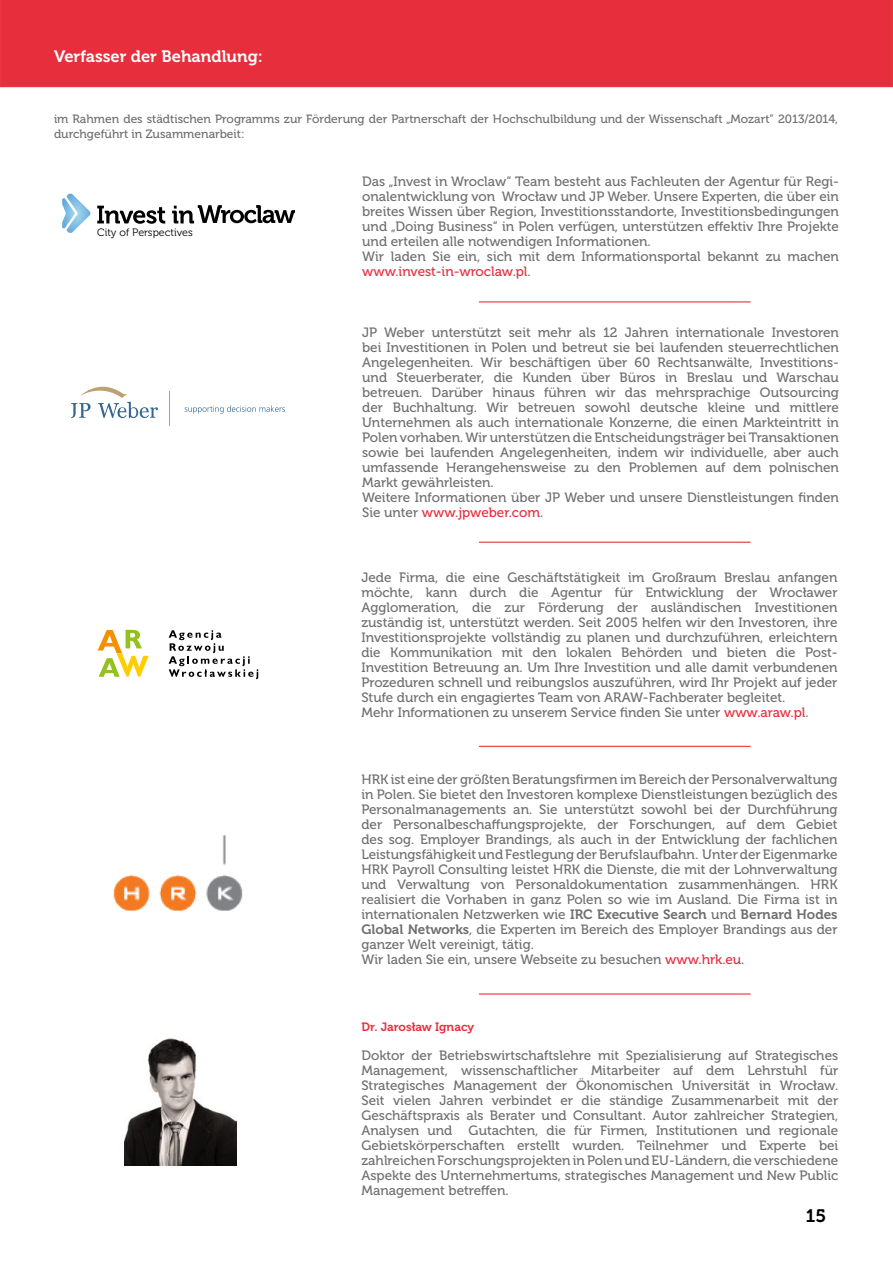
<style>
.page{position:relative;width:893px;height:1263px;background:#fff}
.page>*{position:absolute;margin:0;border:0;box-sizing:border-box;transform-origin:0 0}
.t1{font:18px "Museo 700";color:#000}
.t2{font:16.5px "Museo 700";color:#fff}
.t3{font:13.5px/15px "Museo 500";color:#706f6f}
.t4{font:12px/14.4px "Museo 500";color:#706f6f}
.t5{font:12px "Museo 700";color:#e72e3d}
.t6{font:10.65px "Museo 300";color:#000}
.s1{color:#e72e3d}
.s2{font-family:"Museo 700"}
</style>
<div class="page">
<svg style="left:98px;top:630px;width:51px;height:47px"></svg>
<svg style="left:169px;top:630px;width:89px;height:49px"></svg>
<svg style="left:97px;top:206px;width:68px;height:18px"></svg>
<svg style="left:172px;top:205px;width:123px;height:18px"></svg>
<svg style="left:62px;top:194px;width:28px;height:39px"></svg>
<img style="left:113px;top:835px;width:130px;height:76px">
<svg style="left:71px;top:386px;width:87px;height:32px"></svg>
<hr style="left:169px;top:391px;width:1px;height:35px;background:#bea173">
<svg style="left:185px;top:405px;width:100px;height:9px"></svg>
<img style="left:125px;top:1038px;width:111px;height:128px">
<div style="left:0;top:0;width:893px;height:87px;background:#e72e3d"></div>
<hr style="left:479px;top:993px;width:272px;height:1px;background:#e7343d">
<hr style="left:479px;top:301px;width:272px;height:1px;background:#e7343d">
<hr style="left:479px;top:542px;width:272px;height:1px;background:#e7343d">
<hr style="left:479px;top:746px;width:272px;height:1px;background:#e7343d">
<p class="t2" style="left:54px;top:47px;width:210px">Verfasser der Behandlung:</p>
<p class="t4" style="left:54px;top:112px;width:785px">im Rahmen des städtischen Programms zur Förderung der Partnerschaft der Hochschulbildung und der Wissenschaft „Mozart” 2013/2014, durchgeführt in Zusammenarbeit:</p>
<p class="t6" style="left:97px;top:226px;width:97px">City of Perspectives</p>
<p class="t3" style="left:362px;top:174px;width:478px">Das „Invest in Wroclaw“ Team besteht aus Fachleuten der Agentur für Regi&shy;onalentwicklung von Wrocław und JP Weber. Unsere Experten, die über ein breites Wissen über Region, Investitionsstandorte, Investitionsbedingungen und „Doing Business“ in Polen verfügen, unterstützen effektiv Ihre Projekte und erteilen alle notwendigen Informationen.<br>Wir laden Sie ein, sich mit dem Informationsportal bekannt zu machen <span class="s1">www.invest-in-wroclaw.pl</span>.</p>
<p class="t3" style="left:362px;top:325px;width:478px">JP Weber unterstützt seit mehr als 12 Jahren internationale Investoren bei Investitionen in Polen und betreut sie bei laufenden steuerrechtlichen Angelegenheiten. Wir beschäftigen über 60 Rechtsanwälte, Investitions&shy;und Steuerberater, die Kunden über Büros in Breslau und Warschau betreuen. Darüber hinaus führen wir das mehrsprachige Outsourcing der Buchhaltung. Wir betreuen sowohl deutsche kleine und mittlere Unternehmen als auch internationale Konzerne, die einen Markteintritt in Polen vorhaben. Wir unterstützen die Entscheidungsträger bei Transaktionen sowie bei laufenden Angelegenheiten, indem wir individuelle, aber auch umfassende Herangehensweise zu den Problemen auf dem polnischen Markt gewährleisten.<br>Weitere Informationen über JP Weber und unsere Dienstleistungen finden Sie unter <span class="s1">www.jpweber.com</span>.</p>
<p class="t3" style="left:361px;top:570px;width:478px">Jede Firma, die eine Geschäftstätigkeit im Großraum Breslau anfangen möchte, kann durch die Agentur für Entwicklung der Wrocławer Agglomeration, die zur Förderung der ausländischen Investitionen zuständig ist, unterstützt werden. Seit 2005 helfen wir den Investoren, ihre Investitionsprojekte vollständig zu planen und durchzuführen, erleichtern die Kommunikation mit den lokalen Behörden und bieten die Post-Investition Betreuung an. Um Ihre Investition und alle damit verbundenen Prozeduren schnell und reibungslos auszuführen, wird Ihr Projekt auf jeder Stufe durch ein engagiertes Team von ARAW-Fachberater begleitet.<br>Mehr Informationen zu unserem Service finden Sie unter <span class="s1">www.araw.pl</span>.</p>
<p class="t3" style="left:361px;top:772px;width:478px">HRK ist eine der größten Beratungsfirmen im Bereich der Personalverwaltung in Polen. Sie bietet den Investoren komplexe Dienstleistungen bezüglich des Personalmanagements an. Sie unterstützt sowohl bei der Durchführung der Personalbeschaffungsprojekte, der Forschungen, auf dem Gebiet des sog. Employer Brandings, als auch in der Entwicklung der fachlichen Leistungsfähigkeit und Festlegung der Berufslaufbahn. Unter der Eigenmarke HRK Payroll Consulting leistet HRK die Dienste, die mit der Lohnverwaltung und Verwaltung von Personaldokumentation zusammenhängen. HRK realisiert die Vorhaben in ganz Polen so wie im Ausland. Die Firma ist in internationalen Netzwerken wie <span class="s2">IRC Executive Search</span> und <span class="s2">Bernard Hodes Global Networks</span>, die Experten im Bereich des Employer Brandings aus der ganzer Welt vereinigt, tätig.<br>Wir laden Sie ein, unsere Webseite zu besuchen <span class="s1">www.hrk.eu</span>.</p>
<p class="t5" style="left:361px;top:1020px;width:114px">Dr. Jarosław Ignacy</p>
<p class="t3" style="left:361px;top:1048px;width:478px;text-align:justify">Doktor der Betriebswirtschaftslehre mit Spezialisierung auf Strategisches Management, wissenschaftlicher Mitarbeiter auf dem Lehrstuhl für Strategisches Management der Ökonomischen Universität in Wrocław.<br>Seit vielen Jahren verbindet er die ständige Zusammenarbeit mit der Geschäftspraxis als Berater und Consultant. Autor zahlreicher Strategien, Analysen und Gutachten, die für Firmen, Institutionen und regionale Gebietskörperschaften erstellt wurden. Teilnehmer und Experte bei zahlreichen Forschungsprojekten in Polen und EU-Ländern, die verschiedene Aspekte des Unternehmertums, strategisches Management und New Public Management betreffen.</p>
<h1 class="t1" style="left:806px;top:1206px;width:22px">15</h1>
</div>
